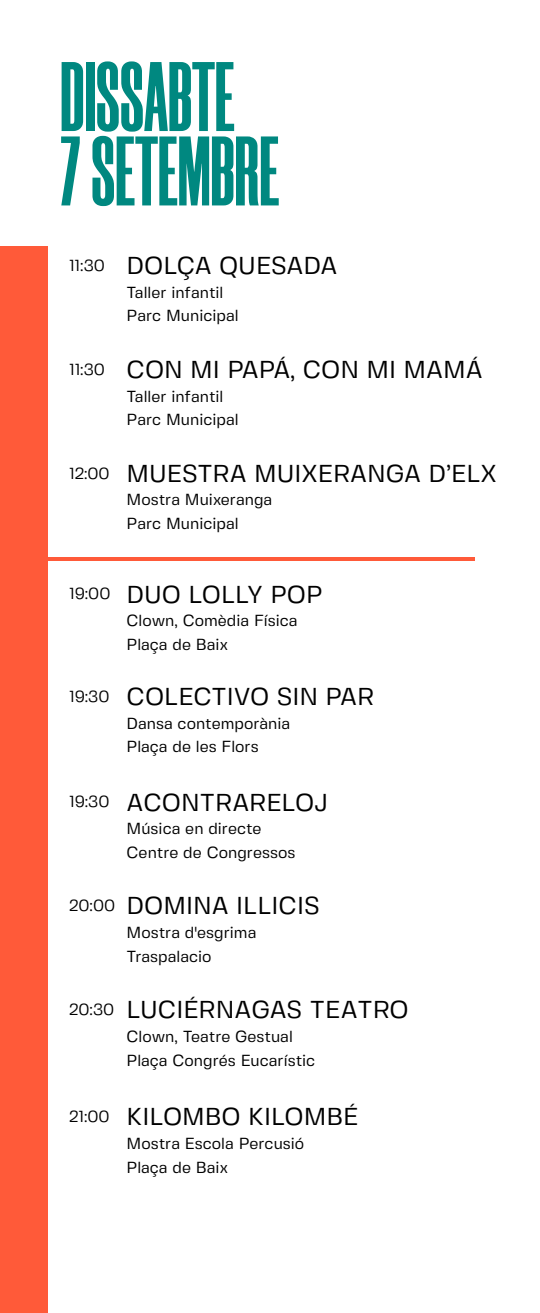
<style>
.page{position:relative;width:540px;height:1313px;background:#fff}
.page>*{position:absolute;margin:0;border:0;box-sizing:border-box;transform-origin:0 0}
.t1{font:800 98.65px/74.4px "Morganite";color:#008880}
.t2{font:24.45px "Fivo Sans Modern";color:#000}
.t3{font:16px/23.8px "Fivo Sans Modern";color:#000}
.s1{font-size:16px}
</style>
<div class="page">
<hr style="left:46px;top:557px;width:428px;height:4px;background:#ff5a39">
<div style="left:0;top:246px;width:48px;height:1066px;background:#ff5a39"></div>
<h1 class="t1" style="left:60px;top:61px;width:221px">DISSABTE<br>7 SETEMBRE</h1>
<h2 class="t2" style="left:69px;top:250px;width:270px"><span class="s1">11:30</span> DOLÇA QUESADA</h2>
<p class="t3" style="left:127px;top:280px;width:114px">Taller infantil<br>Parc Municipal</p>
<h2 class="t2" style="left:69px;top:354px;width:415px"><span class="s1">11:30</span> CON MI PAPÁ, CON MI MAMÁ</h2>
<p class="t3" style="left:127px;top:384px;width:114px">Taller infantil<br>Parc Municipal</p>
<h2 class="t2" style="left:69px;top:458px;width:429px"><span class="s1">12:00</span> MUESTRA MUIXERANGA D’ELX</h2>
<p class="t3" style="left:127px;top:488px;width:147px">Mostra Muixeranga<br>Parc Municipal</p>
<h2 class="t2" style="left:69px;top:579px;width:255px"><span class="s1">19:00</span> DUO LOLLY POP</h2>
<p class="t3" style="left:127px;top:608px;width:173px">Clown, Comèdia Física<br>Plaça de Baix</p>
<h2 class="t2" style="left:69px;top:681px;width:307px"><span class="s1">19:30</span> COLECTIVO SIN PAR</h2>
<p class="t3" style="left:127px;top:711px;width:165px">Dansa contemporània<br>Plaça de les Flors</p>
<h2 class="t2" style="left:69px;top:787px;width:261px"><span class="s1">19:30</span> ACONTRARELOJ</h2>
<p class="t3" style="left:127px;top:816px;width:170px">Música en directe<br>Centre de Congressos</p>
<h2 class="t2" style="left:69px;top:890px;width:252px"><span class="s1">20:00</span> DOMINA ILLICIS</h2>
<p class="t3" style="left:127px;top:920px;width:131px">Mostra d'esgrima<br>Traspalacio</p>
<h2 class="t2" style="left:69px;top:994px;width:341px"><span class="s1">20:30</span> LUCIÉRNAGAS TEATRO</h2>
<p class="t3" style="left:127px;top:1024px;width:190px">Clown, Teatre Gestual<br>Plaça Congrés Eucarístic</p>
<h2 class="t2" style="left:69px;top:1101px;width:291px"><span class="s1">21:00</span> KILOMBO KILOMBÉ</h2>
<p class="t3" style="left:127px;top:1131px;width:179px">Mostra Escola Percusió<br>Plaça de Baix</p>
</div>
